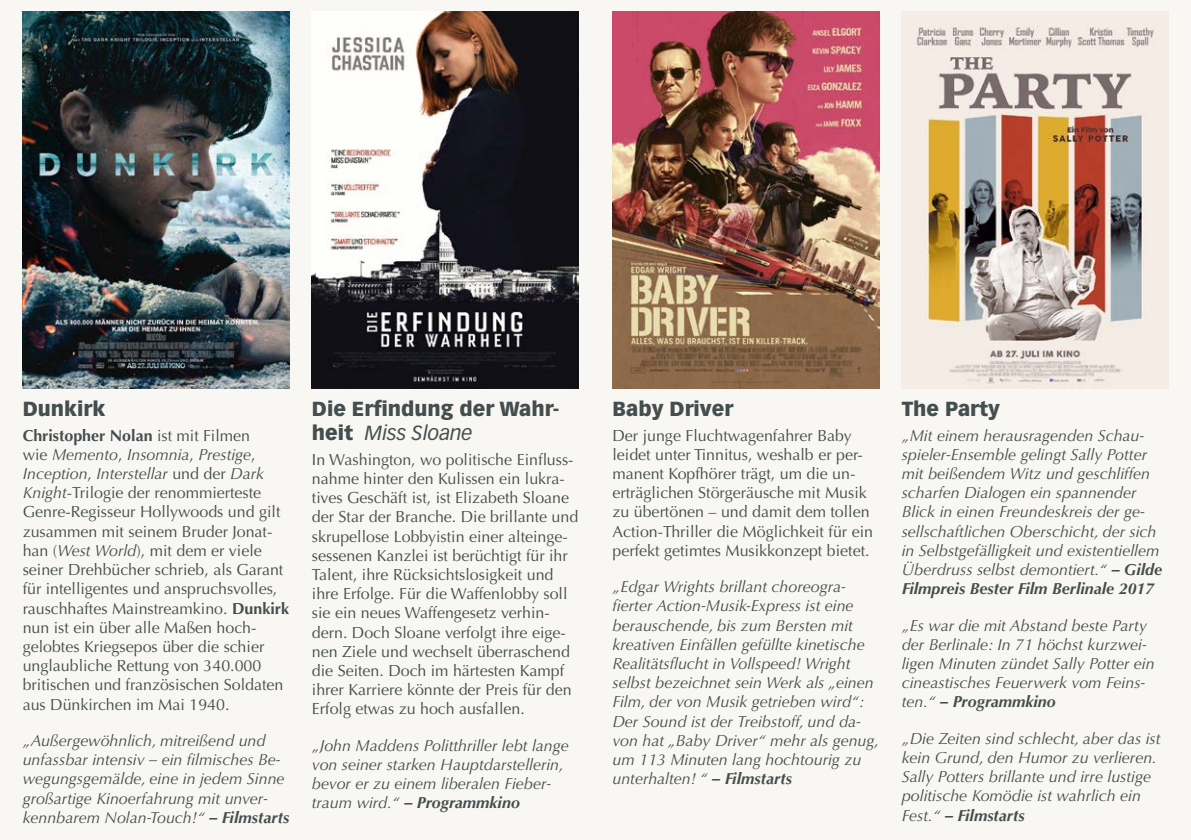
<style>
.page{position:relative;width:1191px;height:840px;background:#fff}
.page>*{position:absolute;margin:0;border:0;box-sizing:border-box;transform-origin:0 0}
.t1{font:900 20px/24px "Vectora LT Std";color:#434e4e}
.t2{font:italic 16px/19.2px "Optima LT Std";color:#434e4e}
.t3{font:16px/19.2px "Optima LT Std";color:#434e4e}
.s1{font-weight:700}
.s2{font-style:italic}
.s3{font-weight:400;font-style:italic}
</style>
<div class="page">
<div style="left:0;top:0;width:1191px;height:839px;background:#f9f7f3"></div>
<img style="left:23px;top:11px;width:266px;height:377px">
<img style="left:312px;top:11px;width:266px;height:377px">
<img style="left:901px;top:12px;width:267px;height:376px">
<img style="left:612px;top:12px;width:267px;height:376px">
<p class="t1" style="left:23px;top:396px;width:84px">Dunkirk</p>
<p class="t3" style="left:23px;top:425px;width:268px"><span class="s1">Christopher Nolan</span> ist mit Filmen<br>wie <span class="s2">Memento</span>, <span class="s2">Insomnia</span>, <span class="s2">Prestige</span>, <span class="s2">Inception</span>, <span class="s2">Interstellar</span> und der <span class="s2">Dark Knight</span>-Trilogie der renommierteste Genre-Regisseur Hollywoods und gilt zusammen mit seinem Bruder Jonat&shy;han (<span class="s2">West World</span>), mit dem er viele seiner Drehbücher schrieb, als Garant für intelligentes und anspruchsvolles, rauschhaftes Mainstreamkino. <span class="s1">Dunkirk </span>nun ist ein über alle Maßen hoch&shy;gelobtes Kriegsepos über die schier unglaubliche Rettung von 340.000 britischen und französischen Soldaten aus Dünkirchen im Mai 1940.</p>
<p class="t2" style="left:23px;top:730px;width:268px">„Außergewöhnlich, mitreißend und unfassbar intensiv – ein filmisches Be&shy;wegungsgemälde, eine in jedem Sinne großartige Kinoerfahrung mit unver&shy;kennbarem Nolan-Touch!“ <span class="s1">– Filmstarts</span></p>
<p class="t1" style="left:312px;top:396px;width:248px">Die Erfindung der Wahr&shy;heit <span class="s3">Miss Sloane</span></p>
<p class="t3" style="left:312px;top:449px;width:268px">In Washington, wo politische Einfluss&shy;nahme hinter den Kulissen ein lukra&shy;tives Geschäft ist, ist Elizabeth Sloane der Star der Branche. Die brillante und skrupellose Lobbyistin einer alteinge&shy;sessenen Kanzlei ist berüchtigt für ihr Talent, ihre Rücksichtslosigkeit und ihre Erfolge. Für die Waffenlobby soll sie ein neues Waffengesetz verhin&shy;dern. Doch Sloane verfolgt ihre eige&shy;nen Ziele und wechselt überraschend die Seiten. Doch im härtesten Kampf ihrer Karriere könnte der Preis für den Erfolg etwas zu hoch ausfallen.</p>
<p class="t2" style="left:312px;top:735px;width:258px">„John Maddens Politthriller lebt lange von seiner starken Hauptdarstellerin, bevor er zu einem liberalen Fieber&shy;traum wird.“ <span class="s1">– Programmkino</span></p>
<p class="t1" style="left:612px;top:396px;width:122px">Baby Driver</p>
<p class="t3" style="left:612px;top:425px;width:262px">Der junge Fluchtwagenfahrer Baby leidet unter Tinnitus, weshalb er per&shy;manent Kopfhörer trägt, um die un&shy;erträglichen Störgeräusche mit Musik zu übertönen – und damit dem tollen Action-Thriller die Möglichkeit für ein perfekt getimtes Musikkonzept bietet.</p>
<p class="t2" style="left:612px;top:577px;width:268px">„Edgar Wrights brillant choreogra&shy;fierter Action-Musik-Express ist eine berauschende, bis zum Bersten mit kreativen Einfällen gefüllte kinetische Realitätsflucht in Vollspeed! Wright selbst bezeichnet sein Werk als „einen Film, der von Musik getrieben wird“:<br>Der Sound ist der Treibstoff, und da&shy;von hat „Baby Driver“ mehr als genug, um 113 Minuten lang hochtourig zu unterhalten! “ <span class="s1">– Filmstarts</span></p>
<p class="t1" style="left:901px;top:396px;width:100px">The Party</p>
<p class="t2" style="left:901px;top:425px;width:262px">„Mit einem herausragenden Schau&shy;spieler-Ensemble gelingt Sally Potter mit beißendem Witz und geschliffen scharfen Dialogen ein spannender Blick in einen Freundeskreis der ge&shy;sellschaftlichen Oberschicht, der sich in Selbstgefälligkeit und existentiellem Überdruss selbst demontiert.“ <span class="s1">– Gilde Filmpreis Bester Film Berlinale 2017</span></p>
<p class="t2" style="left:901px;top:615px;width:254px">„Es war die mit Abstand beste Party der Berlinale: In 71 höchst kurzwei&shy;ligen Minuten zündet Sally Potter ein cineastisches Feuerwerk vom Feins&shy;ten.“ <span class="s1">– Programmkino</span></p>
<p class="t2" style="left:901px;top:728px;width:260px">„Die Zeiten sind schlecht, aber das ist kein Grund, den Humor zu verlieren.<br>Sally Potters brillante und irre lustige politische Komödie ist wahrlich ein Fest.“ <span class="s1">– Filmstarts</span></p>
</div>
